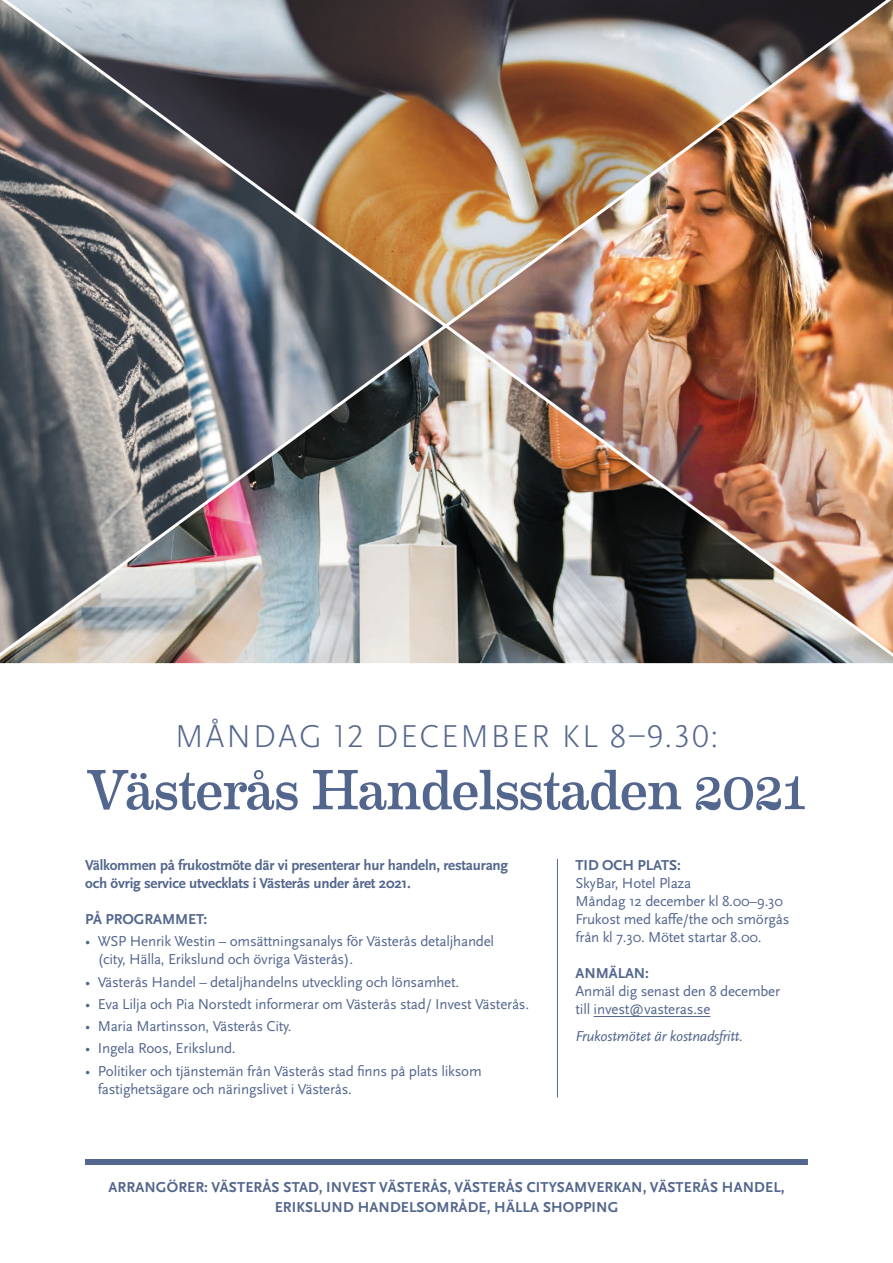
<style>
.page{position:relative;width:893px;height:1263px;background:#fff}
.page>*{position:absolute;margin:0;border:0;box-sizing:border-box;transform-origin:0 0}
.t1{font:57px "Eames Century Modern";letter-spacing:-.025em;color:#53668d}
.t2{font:300 33px "Scala Sans Pro";letter-spacing:.06em;color:#53668d}
.t3{font:15px/18px "Scala Sans Pro";letter-spacing:-.015em;color:#53668d}
.t4{font:700 15px/18px "Scala Sans Pro";letter-spacing:-.005em;color:#53668d}
.t5{font:italic 15px "Scala Sans Pro";letter-spacing:-.015em;color:#53668d}
</style>
<div class="page">
<hr style="left:594px;top:1016px;width:116px;height:1px;background:#53668d">
<div style="left:85px;top:1159px;width:723px;height:6px;background:#53668d"></div>
<hr style="left:557px;top:859px;width:1px;height:238px;background:#53668d">
<img style="left:0;top:0;width:893px;height:322px">
<img style="left:0;top:322px;width:893px;height:342px">
<p class="t2" style="left:175px;top:717px;width:545px">MÅNDAG 12 DECEMBER KL 8–9.30:</p>
<p class="t1" style="left:86px;top:747px;width:722px">Västerås Handelsstaden 2021</p>
<p class="t4" style="left:85px;top:856px;width:425px">Välkommen på frukostmöte där vi presenterar hur handeln, restaurang och övrig service utvecklats i Västerås under året 2021.</p>
<p class="t4" style="left:85px;top:910px;width:124px">PÅ PROGRAMMET:</p>
<p class="t3" style="left:98px;top:932px;width:398px;text-indent:-13px">• WSP Henrik Westin – omsättningsanalys för Västerås detaljhandel (city, Hälla, Erikslund och övriga Västerås).</p>
<p class="t3" style="left:85px;top:972px;width:376px">• Västerås Handel – detaljhandelns utveckling och lönsamhet.</p>
<p class="t3" style="left:85px;top:995px;width:446px">• Eva Lilja och Pia Norstedt informerar om Västerås stad/ Invest Västerås.</p>
<p class="t3" style="left:85px;top:1017px;width:208px">• Maria Martinsson, Västerås City.</p>
<p class="t3" style="left:85px;top:1039px;width:152px">• Ingela Roos, Erikslund.</p>
<p class="t3" style="left:98px;top:1062px;width:385px;text-indent:-13px">• Politiker och tjänstemän från Västerås stad finns på plats liksom fastighetsägare och näringslivet i Västerås.</p>
<p class="t4" style="left:576px;top:856px;width:107px">TID OCH PLATS:</p>
<p class="t3" style="left:575px;top:874px;width:209px">SkyBar, Hotel Plaza<br>Måndag 12 december kl 8.00–9.30</p>
<p class="t3" style="left:575px;top:910px;width:216px">Frukost med kaffe/the och smörgås från kl 7.30. Mötet startar 8.00.</p>
<p class="t4" style="left:576px;top:964px;width:75px">ANMÄLAN:</p>
<p class="t3" style="left:575px;top:982px;width:206px">Anmäl dig senast den 8 december till invest@vasteras.se</p>
<p class="t5" style="left:575px;top:1027px;width:169px">Frukostmötet är kostnadsfritt.</p>
<p class="t4" style="left:108px;top:1178px;width:678px;line-height:19.5px;text-align:center">ARRANGÖRER: VÄSTERÅS STAD, INVEST VÄSTERÅS, VÄSTERÅS CITYSAMVERKAN, VÄSTERÅS HANDEL,<br>ERIKSLUND HANDELSOMRÅDE, HÄLLA SHOPPING</p>
</div>
